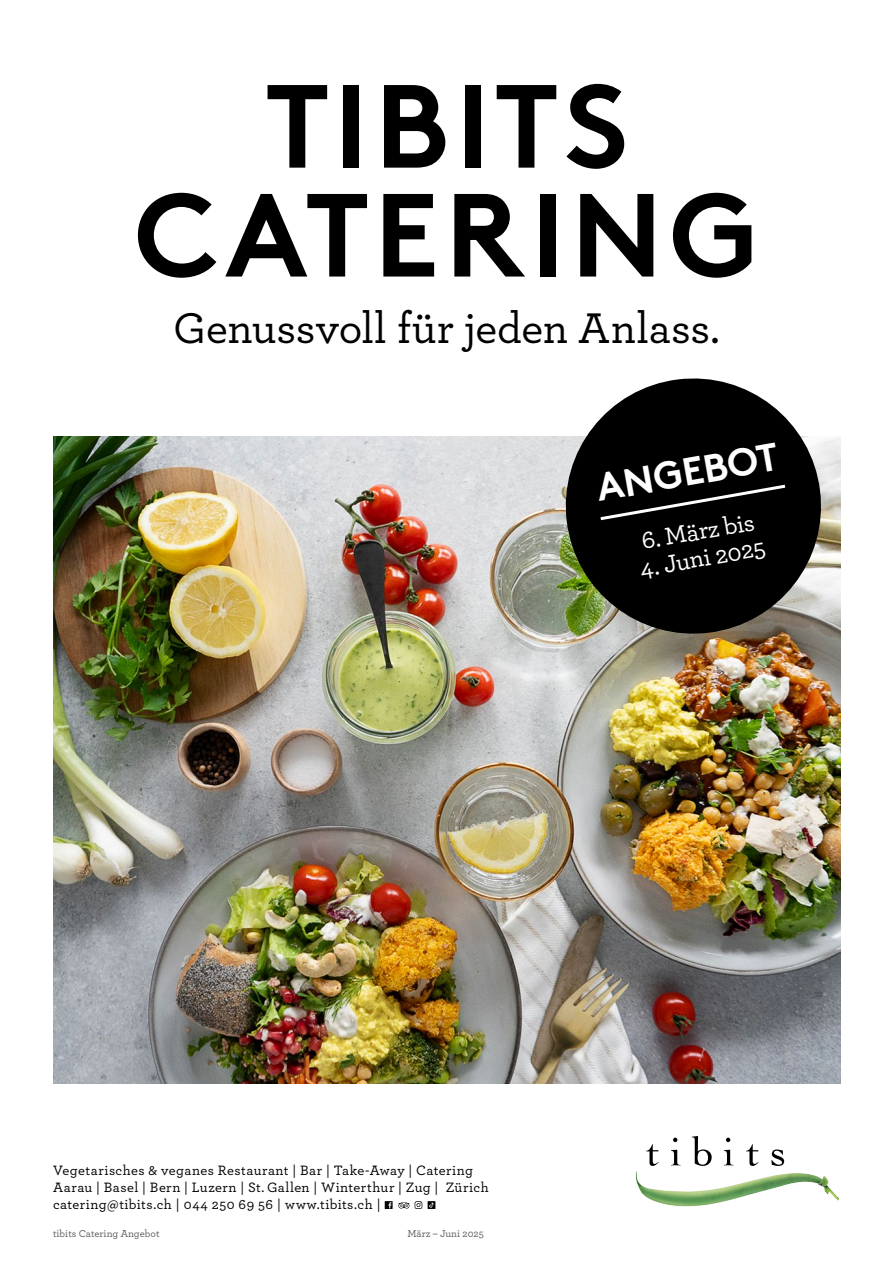
<style>
.page{position:relative;width:893px;height:1263px;background:#fff}
.page>*{position:absolute;margin:0;border:0;box-sizing:border-box;transform-origin:0 0}
.t1{font:700 118.05px/108.9px "Brown Std";letter-spacing:.05em;color:#000;text-align:center}
.t2{font:500 45px "Archer";letter-spacing:-.005em;color:#000}
.t3{font:700 39px "Brown Std";color:#fff}
.t4{font:500 25.5px "Archer";color:#fff}
.t5{font:500 14.25px/17.1px "Archer";letter-spacing:.03em;color:#000}
.t6{font:500 10.5px "Archer";color:#5c5b60}
</style>
<div class="page">
<svg style="left:385px;top:1201px;width:24px;height:8px"></svg>
<svg style="left:415px;top:1201px;width:7px;height:8px"></svg>
<svg style="left:428px;top:1201px;width:7px;height:8px"></svg>
<img style="left:54px;top:436px;width:787px;height:648px">
<img style="left:636px;top:1160px;width:204px;height:47px">
<svg style="left:646px;top:1144px;width:13px;height:22px"></svg>
<svg style="left:671px;top:1137px;width:9px;height:28px"></svg>
<svg style="left:692px;top:1136px;width:20px;height:30px"></svg>
<svg style="left:724px;top:1137px;width:9px;height:28px"></svg>
<svg style="left:746px;top:1144px;width:13px;height:22px"></svg>
<svg style="left:771px;top:1149px;width:13px;height:17px"></svg>
<svg style="left:558px;top:378px;width:271px;height:263px;background:#3e3f3a"></svg>
<svg style="left:597px;top:483px;width:191px;height:39px;background:#131313"></svg>
<h1 class="t1" style="left:134px;top:71px;width:626px">TIBITS<br>CATERING</h1>
<h2 class="t2" style="left:173px;top:296px;width:548px">Genussvoll für jeden Anlass.</h2>
<h3 class="t3" style="left:593px;top:465px;width:186px;rotate:-10deg">ANGEBOT</h3>
<h3 class="t4" style="left:638px;top:523px;width:116px;rotate:-10deg">6. März bis</h3>
<h3 class="t4" style="left:637px;top:551px;width:129px;rotate:-10deg">4. Juni 2025</h3>
<p class="t5" style="left:53px;top:1161px;width:437px">Vegetarisches &amp; veganes Restaurant | Bar | Take-Away | Catering<br>Aarau | Basel | Bern | Luzern | St. Gallen | Winterthur | Zug | Zürich catering@tibits.ch | 044 250 69 56 | www.tibits.ch |</p>
<p class="t6" style="left:53px;top:1226px;width:108px">tibits Catering Angebot</p>
<p class="t6" style="left:407px;top:1226px;width:78px">März – Juni 2025</p>
</div>
